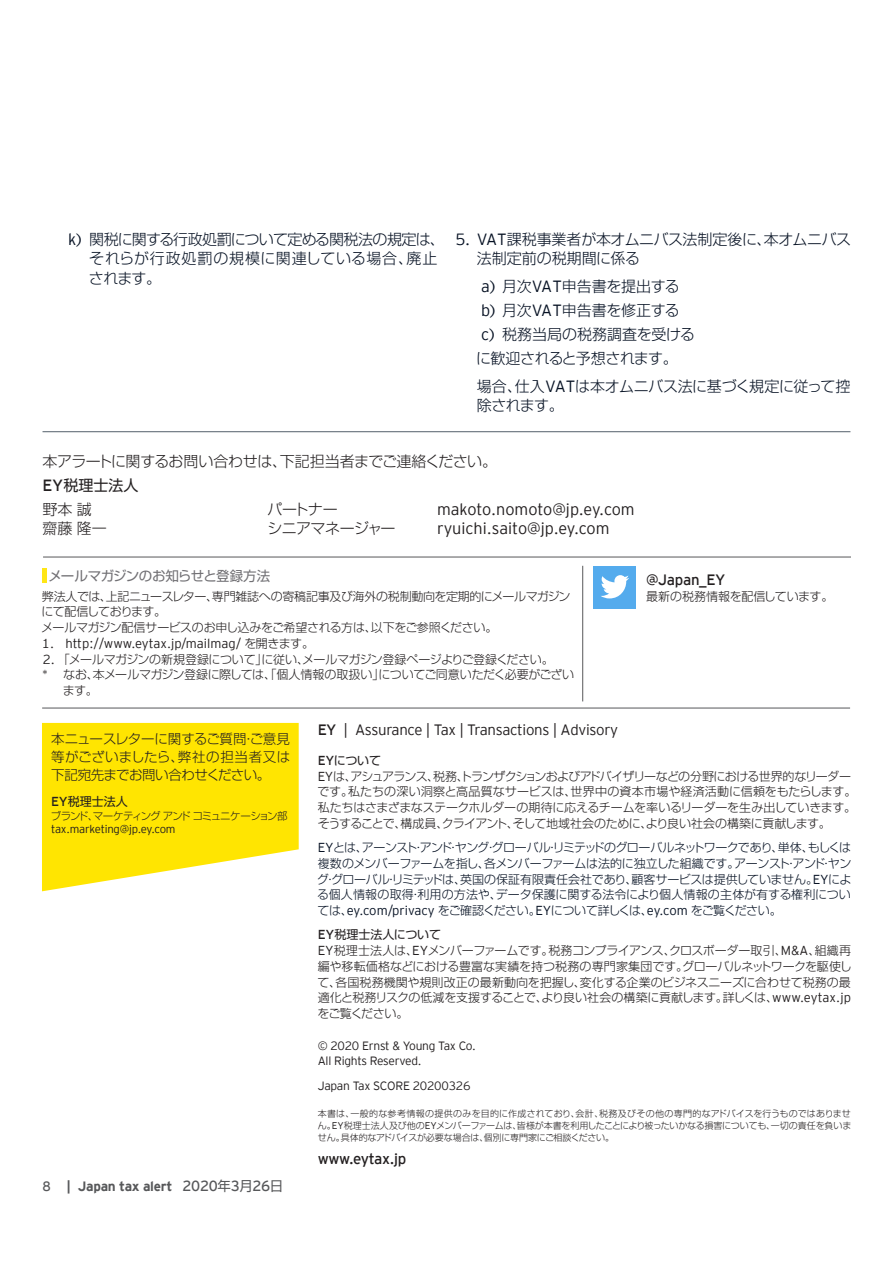
<style>
.page{position:relative;width:893px;height:1263px;background:#fff}
.page>*{position:absolute;margin:0;border:0;box-sizing:border-box;transform-origin:0 0}
.Contents_text_gray{font:300 16.2px "EY Interstate";color:#231f20}
.Contents_text_gray-2{font:300 15px/19.5px "Shin Go Pro";letter-spacing:-.025em;color:#071224}
.Contents_text_gray-3{font:300 15px "Shin Go Pro";letter-spacing:-.035em;color:#231f20}
.EY_Signature__Cover{font:300 15px "EY Interstate";letter-spacing:-.02em;color:#231f20}
.Website__Cover{font:15px "EY Interstate";letter-spacing:-.02em;color:#231f20}
.Contents_text_gray-4{font:300 15px "Shin Go Pro";color:#071224}
.Contents_text_gray-5{font:15px "Shin Go Pro";color:#231f20}
.t1{font:300 13.5px/18px "Shin Go Pro";letter-spacing:-.02em;color:#231f20;text-align:justify}
.t2{font:700 13.5px "EY Interstate";letter-spacing:-.02em;color:#57585a}
.t3{font:13.5px "Shin Go Pro";letter-spacing:-.04em;color:#717074}
.t4{font:300 13.05px "EY Interstate";color:#231f20}
.Copy__Cover{font:300 12px/15.8px "Shin Go Pro";letter-spacing:-.03em;color:#231f20}
.Copy__Cover-2{font:300 12px/15.8px "Shin Go Pro";letter-spacing:-.035em;color:#071224;text-align:justify}
.Copy__Cover-3{font:300 12px "EY Interstate";letter-spacing:-.02em;color:#231f20}
.Copy__Cover-4{font:12px "Shin Go Pro";color:#231f20}
.Copy__Cover-5{font:300 12px "Shin Go Pro";letter-spacing:-.01em;color:#231f20}
.t5{font:300 11.4px "EY Interstate";letter-spacing:-.02em;color:#231f20}
.t6{font:300 10.5px "Shin Go Pro";letter-spacing:-.08em;color:#231f20}
.Legal_copy__Cover{font:300 9px/12px "Shin Go Pro";letter-spacing:-.02em;color:#231f20;text-align:justify}
.s1{font-family:"EY Interstate";font-size:16.2px}
.s2{font-family:"Shin Go Pro";font-size:12px}
.s3{font-family:"EY Interstate";font-size:13.05px}
.s4{font-weight:400}
.s5{font-weight:400;font-size:14.7px}
.s6{font-family:"Shin Go Pro";font-weight:400}
.s7{font-family:"EY Interstate";font-size:9.75px}
</style>
<div class="page">
<hr style="left:42px;top:708px;width:808px;height:1px;background:#57585a">
<svg style="left:42px;top:723px;width:257px;height:168px;background:#ffe820"></svg>
<hr style="left:42px;top:568px;width:4px;height:15px;background:#ffe616">
<div style="left:593px;top:566px;width:43px;height:42px;background:#54abed"></div>
<svg style="left:601px;top:575px;width:28px;height:23px"></svg>
<hr style="left:582px;top:566px;width:1px;height:135px;background:#57585a">
<hr style="left:43px;top:557px;width:808px;height:1px;background:#57585a">
<hr style="left:43px;top:431px;width:807px;height:1px;background:#545f6b">
<p class="Contents_text_gray-2" style="left:89px;top:228px;width:358px;text-indent:-21px"><span class="s1">k)</span> 関税に関する行政処罰について定める関税法の規定は、それらが行政処罰の規模に関連している場合、廃止されます。</p>
<p class="Contents_text_gray-2" style="left:477px;top:228px;width:376px;text-indent:-21px"><span class="s1">5. VAT</span>課税事業者が本オムニバス法制定後に、本オムニバス法制定前の税期間に係る</p>
<p class="Contents_text_gray-2" style="left:481px;top:275px;width:200px"><span class="s1">a)</span> 月次<span class="s1">VAT</span>申告書を提出する</p>
<p class="Contents_text_gray-2" style="left:481px;top:299px;width:200px"><span class="s1">b)</span> 月次<span class="s1">VAT</span>申告書を修正する</p>
<p class="Contents_text_gray-4" style="left:481px;top:322px;width:216px"><span class="s1">c)</span> 税務当局の税務調査を受ける</p>
<p class="Contents_text_gray-2" style="left:476px;top:346px;width:203px">に歓迎されると予想されます。</p>
<p class="Contents_text_gray-2" style="left:477px;top:374px;width:375px">場合、仕入<span class="s1">VAT</span>は本オムニバス法に基づく規定に従って控除されます。</p>
<p class="Contents_text_gray-3" style="left:43px;top:449px;width:456px">本アラートに関するお問い合わせは、下記担当者までご連絡ください。</p>
<p class="Contents_text_gray-5" style="left:43px;top:473px;width:97px"><span class="s1">EY</span>税理士法人</p>
<p class="Contents_text_gray-3" style="left:43px;top:496px;width:51px">野本誠</p>
<p class="Contents_text_gray-3" style="left:268px;top:496px;width:72px">パートナー</p>
<p class="Contents_text_gray" style="left:437px;top:497px;width:199px">makoto.nomoto@jp.ey.com</p>
<p class="Contents_text_gray-3" style="left:43px;top:516px;width:66px">齋藤隆一</p>
<p class="Contents_text_gray-3" style="left:268px;top:516px;width:130px">シニアマネージャー</p>
<p class="Contents_text_gray" style="left:437px;top:517px;width:174px">ryuichi.saito@jp.ey.com</p>
<p class="t3" style="left:48px;top:564px;width:223px">メールマガジンのお知らせと登録方法</p>
<p class="Copy__Cover" style="left:42px;top:587px;width:530px">弊法人では、上記ニュースレター、専門雑誌への寄稿記事及び海外の税制動向を定期的にメールマガジンにて配信しております。</p>
<p class="Copy__Cover" style="left:41px;top:618px;width:458px">メールマガジン配信サービスのお申し込みをご希望される方は、以下をご参照ください。</p>
<p class="t4" style="left:42px;top:634px;width:273px">1. http://www.eytax.jp/mailmag/ <span class="s2">を開きます。</span></p>
<p class="Copy__Cover" style="left:43px;top:650px;width:512px"><span class="s3">2.</span> 「メールマガジンの新規登録について」に従い、メールマガジン登録ページよりご登録ください。</p>
<p class="Copy__Cover" style="left:63px;top:665px;width:513px;text-indent:-21px"><span class="s3">*</span> なお、本メールマガジン登録に際しては、「個人情報の取扱い」についてご同意いただく必要がございます。</p>
<p class="Website__Cover" style="left:646px;top:569px;width:81px">@Japan_EY</p>
<p class="Copy__Cover-5" style="left:646px;top:586px;width:189px">最新の税務情報を配信しています。</p>
<p class="t1" style="left:51px;top:728px;width:241px">本ニュースレターに関するご質問・ご意見等がございましたら、弊社の担当者又は下記宛先までお問い合わせください。</p>
<p class="Copy__Cover-4" style="left:51px;top:792px;width:78px"><span class="s3">EY</span>税理士法人</p>
<p class="t6" style="left:51px;top:807px;width:238px">ブランド、マーケティングアンドコミュニケーション部</p>
<p class="t5" style="left:51px;top:821px;width:126px">tax.marketing@jp.ey.com</p>
<p class="t2" style="left:43px;top:1177px;width:242px"><span class="s4">8</span> | Japan tax alert <span class="s5">2020</span><span class="s6">年</span><span class="s5">3</span><span class="s6">月</span><span class="s5">26</span><span class="s6">日</span></p>
<p class="EY_Signature__Cover" style="left:318px;top:719px;width:302px"><span class="s4">EY</span> | Assurance | Tax | Transactions | Advisory</p>
<p class="Copy__Cover-4" style="left:318px;top:750px;width:65px"><span class="s3">EY</span>について</p>
<p class="Copy__Cover" style="left:317px;top:767px;width:540px"><span class="s3">EY</span>は、アシュアランス、税務、トランザクションおよびアドバイザリーなどの分野における世界的なリーダーです。私たちの深い洞察と高品質なサービスは、世界中の資本市場や経済活動に信頼をもたらします。私たちはさまざまなステークホルダーの期待に応えるチームを率いるリーダーを生み出していきます。そうすることで、構成員、クライアント、そして地域社会のために、より良い社会の構築に貢献します。</p>
<p class="Copy__Cover-2" style="left:317px;top:838px;width:536px"><span class="s3">EY</span>とは、アーンスト・アンド・ヤング・グローバル・リミテッドのグローバルネットワークであり、単体、もしくは複数のメンバーファームを指し、各メンバーファームは法的に独立した組織です。アーンスト・アンド・ヤング・グローバル・リミテッドは、英国の保証有限責任会社であり、顧客サービスは提供していません。<span class="s3">EY</span>による個人情報の取得・利用の方法や、データ保護に関する法令により個人情報の主体が有する権利については、<span class="s3">ey.com/privacy</span> をご確認ください。<span class="s3">EY</span>について詳しくは、<span class="s3">ey.com</span> をご覧ください。</p>
<p class="Copy__Cover-4" style="left:318px;top:925px;width:125px"><span class="s3">EY</span>税理士法人について</p>
<p class="Copy__Cover" style="left:317px;top:941px;width:536px;text-align:justify"><span class="s3">EY</span>税理士法人は、<span class="s3">EY</span>メンバーファームです。税務コンプライアンス、クロスボーダー取引、<span class="s3">M&amp;A</span>、組織再編や移転価格などにおける豊富な実績を持つ税務の専門家集団です。グローバルネットワークを駆使して、各国税務機関や規則改正の最新動向を把握し、変化する企業のビジネスニーズに合わせて税務の最適化と税務リスクの低減を支援することで、より良い社会の構築に貢献します。詳しくは、<span class="s3">www.eytax.jp</span>をご覧ください。</p>
<p class="Copy__Cover-3" style="left:318px;top:1037px;width:160px">© 2020 Ernst &amp; Young Tax Co.</p>
<p class="Copy__Cover-3" style="left:318px;top:1052px;width:105px">All Rights Reserved.</p>
<p class="Copy__Cover-3" style="left:318px;top:1077px;width:154px">Japan Tax SCORE 20200326</p>
<p class="Legal_copy__Cover" style="left:318px;top:1107px;width:535px">本書は、一般的な参考情報の提供のみを目的に作成されており、会計、税務及びその他の専門的なアドバイスを行うものではありません。<span class="s7">EY</span>税理士法人及び他の<span class="s7">EY</span>メンバーファームは、皆様が本書を利用したことにより被ったいかなる損害についても、一切の責任を負いません。具体的なアドバイスが必要な場合は、個別に専門家にご相談ください。</p>
<p class="Website__Cover" style="left:318px;top:1148px;width:90px">www.eytax.jp</p>
</div>
